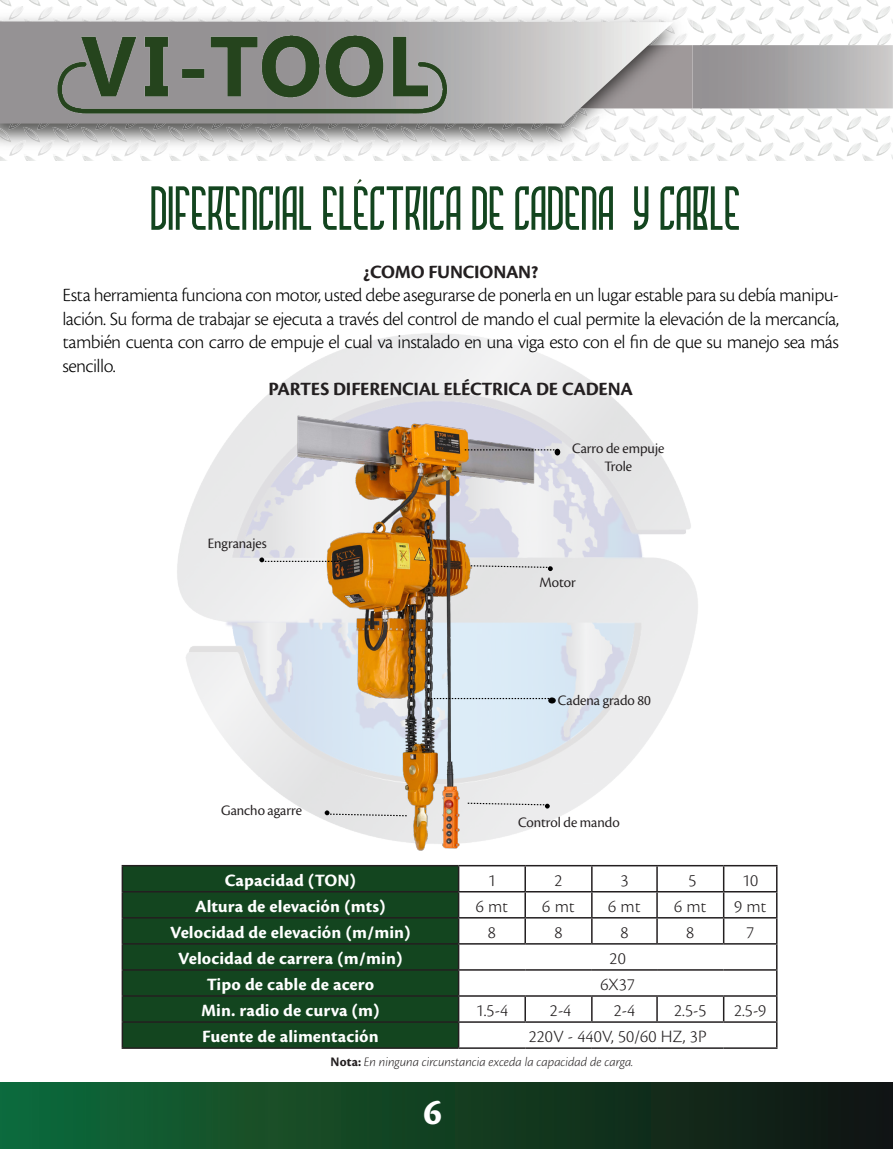
<style>
.page{position:relative;width:893px;height:1149px;background:#fff}
.page>*{position:absolute;margin:0;border:0;box-sizing:border-box;transform-origin:0 0}
.TITULO_PRODUCTO{font:58.5px "HIGHSTORIES Demo";color:#13451f}
.t1{font:37.5px "Cronos Pro Bold Capt";color:#fff}
.t2{font:19.5px/23.4px "Cronos Pro Lt Capt";letter-spacing:-.03em;color:#000001;text-align:justify}
.t3{font:700 19.5px "Cronos Pro";letter-spacing:-.015em;color:#231f20}
.t4{font:18px "Cronos Pro Bold Capt";letter-spacing:.005em;color:#fff}
.t5{font:18px "Cronos Pro Lt Capt";color:#231f20}
.t6{font:15px/18px "Cronos Pro Disp";color:#231f20;text-align:center}
.t7{font:italic 300 13.5px "Cronos Pro";letter-spacing:-.005em;color:#231f20}
.s1{font-weight:700;font-style:normal}
</style>
<div class="page">
<img style="left:177px;top:333px;width:563px;height:536px">
<svg style="left:0;top:0;width:893px;height:161px"></svg>
<img style="left:673px;top:45px;width:19px;height:63px">
<svg style="left:0;top:21px;width:673px;height:102px"></svg>
<img style="left:51px;top:22px;width:402px;height:99px">
<div style="left:0;top:1082px;width:893px;height:66px;background:linear-gradient(to right,#126a36,#121410)"></div>
<img style="left:294px;top:400px;width:241px;height:467px">
<svg style="left:465px;top:448px;width:95px;height:7px"></svg>
<svg style="left:259px;top:557px;width:82px;height:5px"></svg>
<svg style="left:428px;top:697px;width:122px;height:2px"></svg>
<div style="left:548px;top:697px;width:8px;height:6px;background:#000;border-radius:50%"></div>
<svg style="left:470px;top:564px;width:83px;height:7px"></svg>
<svg style="left:325px;top:810px;width:83px;height:6px"></svg>
<svg style="left:467px;top:801px;width:83px;height:7px"></svg>
<div style="left:123px;top:866px;width:335px;height:180px;background:#13451f"></div>
<hr style="left:122px;top:864px;width:337px;height:2px;background:#231f20">
<hr style="left:459px;top:864px;width:66px;height:2px;background:#231f20">
<hr style="left:525px;top:864px;width:67px;height:2px;background:#231f20">
<hr style="left:524px;top:866px;width:2px;height:24px;background:#231f20">
<hr style="left:592px;top:864px;width:65px;height:2px;background:#231f20">
<hr style="left:591px;top:866px;width:2px;height:24px;background:#231f20">
<hr style="left:657px;top:864px;width:67px;height:2px;background:#231f20">
<hr style="left:656px;top:866px;width:2px;height:24px;background:#231f20">
<hr style="left:724px;top:864px;width:53px;height:2px;background:#231f20">
<hr style="left:122px;top:890px;width:337px;height:2px;background:#231f20">
<hr style="left:459px;top:890px;width:66px;height:2px;background:#231f20">
<hr style="left:525px;top:890px;width:67px;height:2px;background:#231f20">
<hr style="left:524px;top:892px;width:2px;height:24px;background:#231f20">
<hr style="left:592px;top:890px;width:65px;height:2px;background:#231f20">
<hr style="left:591px;top:892px;width:2px;height:24px;background:#231f20">
<hr style="left:657px;top:890px;width:67px;height:2px;background:#231f20">
<hr style="left:656px;top:892px;width:2px;height:24px;background:#231f20">
<hr style="left:724px;top:890px;width:53px;height:2px;background:#231f20">
<hr style="left:122px;top:916px;width:337px;height:2px;background:#231f20">
<hr style="left:459px;top:916px;width:66px;height:2px;background:#231f20">
<hr style="left:525px;top:916px;width:67px;height:2px;background:#231f20">
<hr style="left:524px;top:918px;width:2px;height:24px;background:#231f20">
<hr style="left:592px;top:916px;width:65px;height:2px;background:#231f20">
<hr style="left:591px;top:918px;width:2px;height:24px;background:#231f20">
<hr style="left:657px;top:916px;width:67px;height:2px;background:#231f20">
<hr style="left:656px;top:918px;width:2px;height:24px;background:#231f20">
<hr style="left:724px;top:916px;width:53px;height:2px;background:#231f20">
<svg style="left:723px;top:866px;width:1px;height:76px"></svg>
<hr style="left:122px;top:942px;width:337px;height:2px;background:#231f20">
<hr style="left:459px;top:942px;width:66px;height:2px;background:#231f20">
<hr style="left:525px;top:942px;width:67px;height:2px;background:#231f20">
<hr style="left:592px;top:942px;width:65px;height:2px;background:#231f20">
<hr style="left:657px;top:942px;width:67px;height:2px;background:#231f20">
<hr style="left:724px;top:942px;width:53px;height:2px;background:#231f20">
<hr style="left:122px;top:968px;width:337px;height:2px;background:#231f20">
<hr style="left:459px;top:968px;width:66px;height:2px;background:#231f20">
<hr style="left:525px;top:968px;width:67px;height:2px;background:#231f20">
<hr style="left:592px;top:968px;width:65px;height:2px;background:#231f20">
<hr style="left:657px;top:968px;width:67px;height:2px;background:#231f20">
<hr style="left:724px;top:968px;width:53px;height:2px;background:#231f20">
<hr style="left:122px;top:994px;width:337px;height:2px;background:#231f20">
<hr style="left:459px;top:994px;width:66px;height:2px;background:#231f20">
<hr style="left:525px;top:994px;width:67px;height:2px;background:#231f20">
<hr style="left:524px;top:996px;width:2px;height:24px;background:#231f20">
<hr style="left:592px;top:994px;width:65px;height:2px;background:#231f20">
<hr style="left:591px;top:996px;width:2px;height:24px;background:#231f20">
<hr style="left:657px;top:994px;width:67px;height:2px;background:#231f20">
<hr style="left:656px;top:996px;width:2px;height:24px;background:#231f20">
<hr style="left:724px;top:994px;width:53px;height:2px;background:#231f20">
<svg style="left:723px;top:996px;width:1px;height:24px"></svg>
<hr style="left:122px;top:1020px;width:337px;height:2px;background:#231f20">
<svg style="left:122px;top:866px;width:1px;height:180px"></svg>
<hr style="left:459px;top:1020px;width:66px;height:2px;background:#231f20">
<svg style="left:458px;top:866px;width:1px;height:180px"></svg>
<hr style="left:525px;top:1020px;width:67px;height:2px;background:#231f20">
<hr style="left:592px;top:1020px;width:65px;height:2px;background:#231f20">
<hr style="left:657px;top:1020px;width:67px;height:2px;background:#231f20">
<hr style="left:724px;top:1020px;width:53px;height:2px;background:#231f20">
<svg style="left:776px;top:866px;width:1px;height:180px"></svg>
<hr style="left:122px;top:1046px;width:337px;height:2px;background:#231f20">
<hr style="left:459px;top:1046px;width:66px;height:2px;background:#231f20">
<hr style="left:525px;top:1046px;width:67px;height:2px;background:#231f20">
<hr style="left:592px;top:1046px;width:65px;height:2px;background:#231f20">
<hr style="left:657px;top:1046px;width:67px;height:2px;background:#231f20">
<hr style="left:724px;top:1046px;width:53px;height:2px;background:#231f20">
<svg style="left:357px;top:179px;width:5px;height:5px"></svg>
<p class="TITULO_PRODUCTO" style="left:151px;top:175px;width:592px">DIFERENCIAL ELECTRICA DE CADENA Y CABLE</p>
<p class="t3" style="left:363px;top:261px;width:177px">¿COMO FUNCIONAN?</p>
<p class="t2" style="left:63px;top:283px;width:778px">Esta herramienta funciona con motor, usted debe asegurarse de ponerla en un lugar estable para su debía manipu&shy;lación. Su forma de trabajar se ejecuta a través del control de mando el cual permite la elevación de la mercancía, también cuenta con carro de empuje el cual va instalado en una viga esto con el fin de que su manejo sea más sencillo.</p>
<p class="t3" style="left:269px;top:378px;width:366px">PARTES DIFERENCIAL ELÉCTRICA DE CADENA</p>
<p class="t6" style="left:208px;top:534px;width:60px">Engranajes</p>
<p class="t6" style="left:221px;top:800px;width:82px">Gancho agarre</p>
<p class="t6" style="left:572px;top:439px;width:94px">Carro de empuje<br>Trole</p>
<p class="t6" style="left:539px;top:573px;width:38px">Motor</p>
<p class="t6" style="left:558px;top:691px;width:95px">Cadena grado 80</p>
<p class="t6" style="left:518px;top:813px;width:103px">Control de mando</p>
<p class="t4" style="left:225px;top:869px;width:133px">Capacidad (TON)</p>
<p class="t5" style="left:488px;top:869px;width:10px">1</p>
<p class="t5" style="left:554px;top:869px;width:10px">2</p>
<p class="t5" style="left:620px;top:869px;width:10px">3</p>
<p class="t5" style="left:688px;top:869px;width:10px">5</p>
<p class="t5" style="left:742px;top:869px;width:18px">10</p>
<p class="t4" style="left:195px;top:895px;width:192px">Altura de elevación (mts)</p>
<p class="t5" style="left:476px;top:895px;width:34px">6 mt</p>
<p class="t5" style="left:542px;top:895px;width:34px">6 mt</p>
<p class="t5" style="left:608px;top:895px;width:34px">6 mt</p>
<p class="t5" style="left:674px;top:895px;width:34px">6 mt</p>
<p class="t5" style="left:734px;top:895px;width:34px">9 mt</p>
<p class="t4" style="left:170px;top:921px;width:242px">Velocidad de elevación (m/min)</p>
<p class="t5" style="left:488px;top:921px;width:10px">8</p>
<p class="t5" style="left:554px;top:921px;width:10px">8</p>
<p class="t5" style="left:620px;top:921px;width:10px">8</p>
<p class="t5" style="left:686px;top:921px;width:10px">8</p>
<p class="t5" style="left:746px;top:921px;width:10px">7</p>
<p class="t4" style="left:178px;top:947px;width:226px">Velocidad de carrera (m/min)</p>
<p class="t5" style="left:610px;top:947px;width:18px">20</p>
<p class="t4" style="left:207px;top:973px;width:169px">Tipo de cable de acero</p>
<p class="t5" style="left:600px;top:973px;width:36px">6X37</p>
<p class="t4" style="left:201px;top:999px;width:180px">Min. radio de curva (m)</p>
<p class="t5" style="left:476px;top:999px;width:34px">1.5-4</p>
<p class="t5" style="left:550px;top:999px;width:23px">2-4</p>
<p class="t5" style="left:614px;top:999px;width:23px">2-4</p>
<p class="t5" style="left:674px;top:999px;width:34px">2.5-5</p>
<p class="t5" style="left:734px;top:999px;width:34px">2.5-9</p>
<p class="t4" style="left:202px;top:1025px;width:178px">Fuente de alimentación</p>
<p class="t5" style="left:529px;top:1025px;width:179px">220V - 440V, 50/60 HZ, 3P</p>
<p class="t7" style="left:331px;top:1053px;width:304px"><span class="s1">Nota:</span> En ninguna circunstancia exceda la capacidad de carga.</p>
<h2 class="t1" style="left:423px;top:1090px;width:21px">6</h2>
</div>
